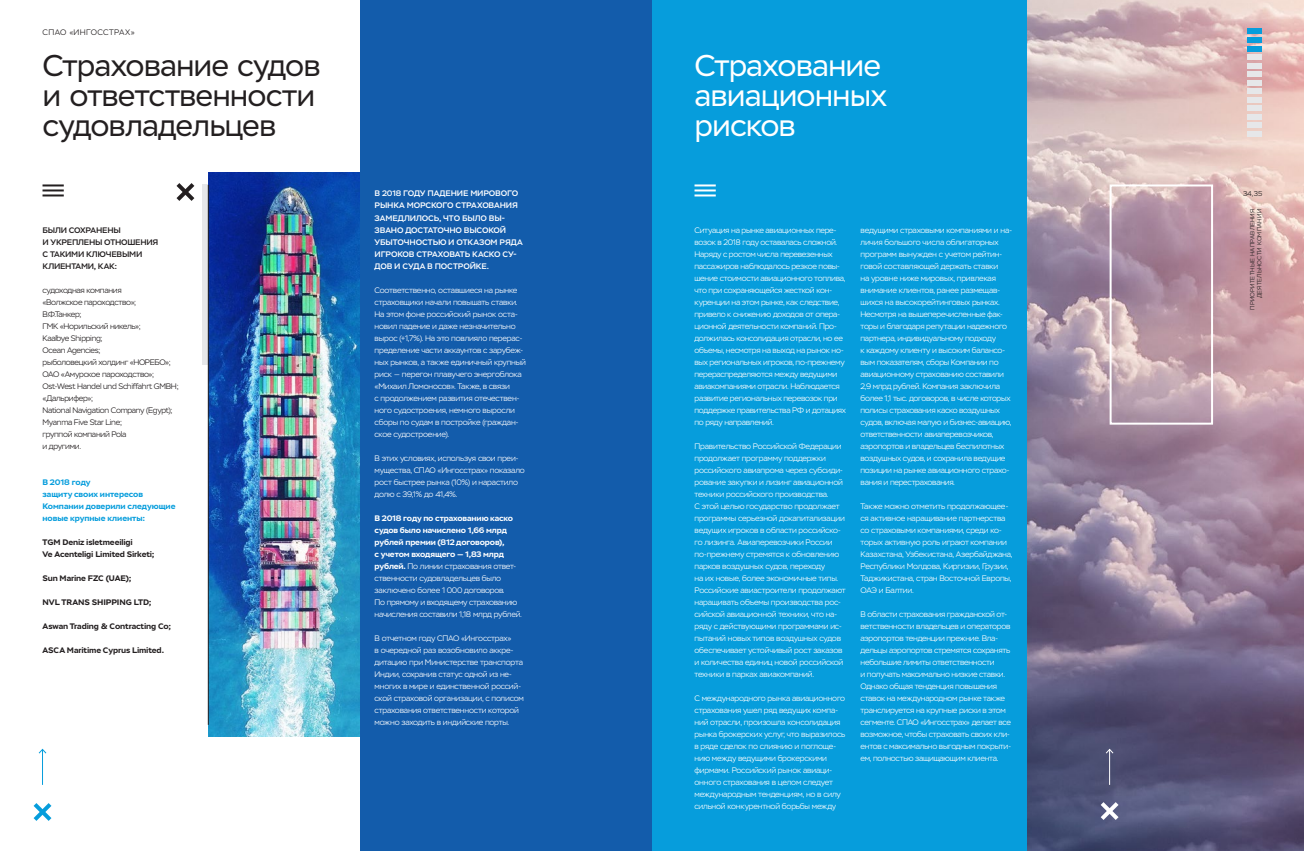
<style>
.page{position:relative;width:1304px;height:851px;background:#fff}
.page>*{position:absolute;margin:0;border:0;box-sizing:border-box;transform-origin:0 0}
.t1{font:30px/30px "Ingo Stem";letter-spacing:-.03em;color:#231f20}
.t2{font:30px/30px "Ingo Stem";letter-spacing:-.03em;color:#fff}
.t3{font:300 8px/12px "Ingo Stem";letter-spacing:-.025em;color:#fff}
.t4{font:300 8px/12px "Ingo Stem";letter-spacing:-.035em;color:#231f20}
.t5{font:500 8px/12px "Ingo Stem";letter-spacing:-.025em;color:#fff}
.t6{font:700 8px/12px "Ingo Stem";letter-spacing:-.015em;color:#231f20}
.t7{font:700 8px/12px "Ingo Stem";letter-spacing:-.005em;color:#069ddc}
.t8{font:500 8px/12px "Ingo Stem";letter-spacing:-.035em;color:#231f20}
.t9{font:300 8px "Ingo Stem";letter-spacing:.04em;color:#231f20}
.t10{font:300 7px "Ingo Stem";color:#231f20}
.t11{font:300 6px/7px "Ingo Stem";letter-spacing:.025em;color:#231f20;text-align:right}
.s1{font-weight:700}
</style>
<div class="page">
<img style="left:1027px;top:0;width:277px;height:850px">
<img style="left:209px;top:172px;width:151px;height:564px">
<div style="left:360px;top:0;width:292px;height:850px;background:#135cab"></div>
<div style="left:652px;top:0;width:375px;height:850px;background:#069ddc"></div>
<hr style="left:694px;top:184px;width:22px;height:2px;background:#fff">
<hr style="left:694px;top:189px;width:22px;height:2px;background:#fff">
<hr style="left:694px;top:194px;width:22px;height:2px;background:#fff">
<hr style="left:1109px;top:749px;width:1px;height:35px;background:#fff">
<svg style="left:1105px;top:748px;width:9px;height:6px"></svg>
<svg style="left:1096px;top:797px;width:27px;height:27px"></svg>
<div style="left:1247px;top:29px;width:14px;height:5px;background:#069ddc"></div>
<div style="left:1247px;top:63px;width:14px;height:5px;background:#e6e7e9"></div>
<div style="left:1247px;top:46px;width:14px;height:5px;background:#069ddc"></div>
<div style="left:1247px;top:80px;width:14px;height:5px;background:#e6e7e9"></div>
<div style="left:1247px;top:105px;width:14px;height:6px;background:#e6e7e9"></div>
<div style="left:1247px;top:122px;width:14px;height:6px;background:#e6e7e9"></div>
<div style="left:1247px;top:97px;width:14px;height:5px;background:#e6e7e9"></div>
<div style="left:1247px;top:37px;width:14px;height:6px;background:#069ddc"></div>
<div style="left:1247px;top:71px;width:14px;height:6px;background:#e6e7e9"></div>
<div style="left:1247px;top:54px;width:14px;height:6px;background:#e6e7e9"></div>
<div style="left:1247px;top:88px;width:14px;height:6px;background:#e6e7e9"></div>
<div style="left:1247px;top:114px;width:14px;height:5px;background:#e6e7e9"></div>
<div style="left:1247px;top:131px;width:14px;height:5px;background:#e6e7e9"></div>
<hr style="left:43px;top:184px;width:21px;height:2px;background:#231f20">
<hr style="left:43px;top:189px;width:21px;height:2px;background:#231f20">
<hr style="left:43px;top:194px;width:21px;height:2px;background:#231f20">
<svg style="left:176px;top:183px;width:19px;height:18px"></svg>
<hr style="left:42px;top:749px;width:1px;height:35px;background:#069ddc">
<svg style="left:38px;top:748px;width:9px;height:6px"></svg>
<svg style="left:33px;top:803px;width:19px;height:18px"></svg>
<div style="left:203px;top:184px;width:5px;height:180px;background:#e6e7e9"></div>
<hr style="left:208px;top:185px;width:1px;height:539px;background:#231f20">
<div style="left:1110px;top:184px;width:103px;height:240px;border:2px solid #fff"></div>
<p class="t9" style="left:43px;top:27px;width:94px">СПАО «ИНГОССТРАХ»</p>
<h1 class="t1" style="left:43px;top:51px;width:280px">Страхование судов и ответственности судовладельцев</h1>
<p class="t8" style="left:43px;top:224px;width:117px">БЫЛИ СОХРАНЕНЫ<br>И УКРЕПЛЕНЫ ОТНОШЕНИЯ<br>С ТАКИМИ КЛЮЧЕВЫМИ<br>КЛИЕНТАМИ, КАК:</p>
<p class="t4" style="left:43px;top:284px;width:138px">судоходная компания<br>«Волжское пароходство»;<br>В.Ф.Танкер;<br>ГМК «Норильский никель»;<br>Kaalbye Shipping;<br>Ocean Agencies;<br>рыболовецкий холдинг «НОРЕБО»;<br>ОАО «Амурское пароходство»;<br>Ost-West Handel und Schiffahrt GMBH; «Дальрифер»;<br>National Navigation Company (Egypt);<br>Myanma Five Star Line;<br>группой компаний Pola<br>и другими.</p>
<p class="t7" style="left:43px;top:476px;width:134px">В 2018 году<br>защиту своих интересов<br>Компании доверили следующие новые крупные клиенты:</p>
<p class="t6" style="left:43px;top:536px;width:114px">TGM Deniz isletmeeiligi<br>Ve Acenteligi Limited Sirketi;</p>
<p class="t6" style="left:43px;top:572px;width:91px">Sun Marine FZC (UAE);</p>
<p class="t6" style="left:43px;top:596px;width:111px">NVL TRANS SHIPPING LTD;</p>
<p class="t6" style="left:43px;top:620px;width:130px">Aswan Trading &amp; Contracting Co;</p>
<p class="t6" style="left:43px;top:644px;width:123px">ASCA Maritime Cyprus Limited.</p>
<p class="t5" style="left:375px;top:188px;width:150px">В 2018 ГОДУ ПАДЕНИЕ МИРОВОГО<br>РЫНКА МОРСКОГО СТРАХОВАНИЯ<br>ЗАМЕДЛИЛОСЬ, ЧТО БЫЛО ВЫ-<br>ЗВАНО ДОСТАТОЧНО ВЫСОКОЙ<br>УБЫТОЧНОСТЬЮ И ОТКАЗОМ РЯДА<br>ИГРОКОВ СТРАХОВАТЬ КАСКО СУ-<br>ДОВ И СУДА В ПОСТРОЙКЕ.</p>
<p class="t3" style="left:375px;top:284px;width:153px">Соответственно, оставшиеся на рынке страховщики начали повышать ставки.<br>На этом фоне российский рынок оста&shy;новил падение и даже незначительно вырос (+1,7%). На это повлияло перерас&shy;пределение части аккаунтов с зарубеж&shy;ных рынков, а также единичный крупный риск — перегон плавучего энергоблока «Михаил Ломоносов». Также, в связи<br>с продолжением развития отечествен&shy;ного судостроения, немного выросли сборы по судам в постройке (граждан&shy;ское судостроение).</p>
<p class="t3" style="left:375px;top:452px;width:152px">В этих условиях, используя свои преи&shy;мущества, СПАО «Ингосстрах» показало рост быстрее рынка (10%) и нарастило долю с 39,1% до 41,4%.</p>
<p class="t3" style="left:375px;top:512px;width:149px"><span class="s1">В 2018 году по страхованию каско судов было начислено 1,66 млрд рублей премии (812 договоров),<br>с учетом входящего — 1,83 млрд рублей.</span> По линии страхования ответ&shy;ственности судовладельцев было заключено более 1 000 договоров.<br>По прямому и входящему страхованию начисления составили 1,18 млрд рублей.</p>
<p class="t3" style="left:375px;top:632px;width:151px">В отчетном году СПАО «Ингосстрах»<br>в очередной раз возобновило аккре&shy;дитацию при Министерстве транспорта Индии, сохранив статус одной из не&shy;многих в мире и единственной россий&shy;ской страховой организации, с полисом страхования ответственности которой можно заходить в индийские порты.</p>
<h1 class="t2" style="left:694px;top:51px;width:194px">Страхование авиационных рисков</h1>
<p class="t3" style="left:694px;top:224px;width:153px">Ситуация на рынке авиационных пере&shy;возок в 2018 году оставалась сложной.<br>Наряду с ростом числа перевезенных пассажиров наблюдалось резкое повы&shy;шение стоимости авиационного топлива, что при сохраняющейся жесткой кон&shy;куренции на этом рынке, как следствие, привело к снижению доходов от опера&shy;ционной деятельности компаний. Про&shy;должилась консолидация отрасли, но ее объемы, несмотря на выход на рынок но&shy;вых региональных игроков, по-прежнему перераспределяются между ведущими авиакомпаниями отрасли. Наблюдается развитие региональных перевозок при поддержке правительства РФ и дотациях по ряду направлений.</p>
<p class="t3" style="left:694px;top:440px;width:153px">Правительство Российской Федерации продолжает программу поддержки российского авиапрома через субсиди&shy;рование закупки и лизинг авиационной техники российского производства.<br>С этой целью государство продолжает программы серьезной докапитализации ведущих игроков в области российско&shy;го лизинга. Авиаперевозчики России по-прежнему стремятся к обновлению парков воздушных судов, переходу<br>на их новые, более экономичные типы.<br>Российские авиастроители продолжают наращивать объемы производства рос&shy;сийской авиационной техники, что на&shy;ряду с действующими программами ис&shy;пытаний новых типов воздушных судов обеспечивает устойчивый рост заказов и количества единиц новой российской техники в парках авиакомпаний.</p>
<p class="t3" style="left:694px;top:692px;width:152px">С международного рынка авиационного страхования ушел ряд ведущих компа&shy;ний отрасли, произошла консолидация рынка брокерских услуг, что выразилось в ряде сделок по слиянию и поглоще&shy;нию между ведущими брокерскими фирмами. Российский рынок авиаци&shy;онного страхования в целом следует международным тенденциям, но в силу сильной конкурентной борьбы между</p>
<p class="t3" style="left:861px;top:224px;width:153px">ведущими страховыми компаниями и на&shy;личия большого числа облигаторных программ вынужден с учетом рейтин&shy;говой составляющей держать ставки<br>на уровне ниже мировых, привлекая внимание клиентов, ранее размещав&shy;шихся на высокорейтинговых рынках.<br>Несмотря на вышеперечисленные фак&shy;торы и благодаря репутации надежного партнера, индивидуальному подходу<br>к каждому клиенту и высоким балансо&shy;вым показателям, сборы Компании по авиационному страхованию составили 2,9 млрд рублей. Компания заключила более 1,1 тыс. договоров, в числе которых полисы страхования каско воздушных судов, включая малую и бизнес-авиацию, ответственности авиаперевозчиков, аэропортов и владельцев беспилотных воздушных судов, и сохранила ведущие позиции на рынке авиационного страхо&shy;вания и перестрахования.</p>
<p class="t3" style="left:861px;top:500px;width:153px">Также можно отметить продолжающее&shy;ся активное наращивание партнерства со страховыми компаниями, среди ко&shy;торых активную роль играют компании Казахстана, Узбекистана, Азербайджана, Республики Молдова, Киргизии, Грузии, Таджикистана, стран Восточной Европы, ОАЭ и Балтии.</p>
<p class="t3" style="left:861px;top:608px;width:152px">В области страхования гражданской от&shy;ветственности владельцев и операторов аэропортов тенденции прежние. Вла&shy;дельцы аэропортов стремятся сохранять небольшие лимиты ответственности<br>и получать максимально низкие ставки.<br>Однако общая тенденция повышения ставок на международном рынке также транслируется на крупные риски в этом сегменте. СПАО «Ингосстрах» делает все возможное, чтобы страховать своих кли&shy;ентов с максимально выгодным покрыти&shy;ем, полностью защищающим клиента.</p>
<p class="t10" style="left:1243px;top:190px;width:21px">34,35</p>
<p class="t11" style="left:1249px;top:310px;width:102px;rotate:-90deg">ПРИОРИТЕТНЫЕ НАПРАВЛЕНИЯ<br>ДЕЯТЕЛЬНОСТИ КОМПАНИИ</p>
</div>
